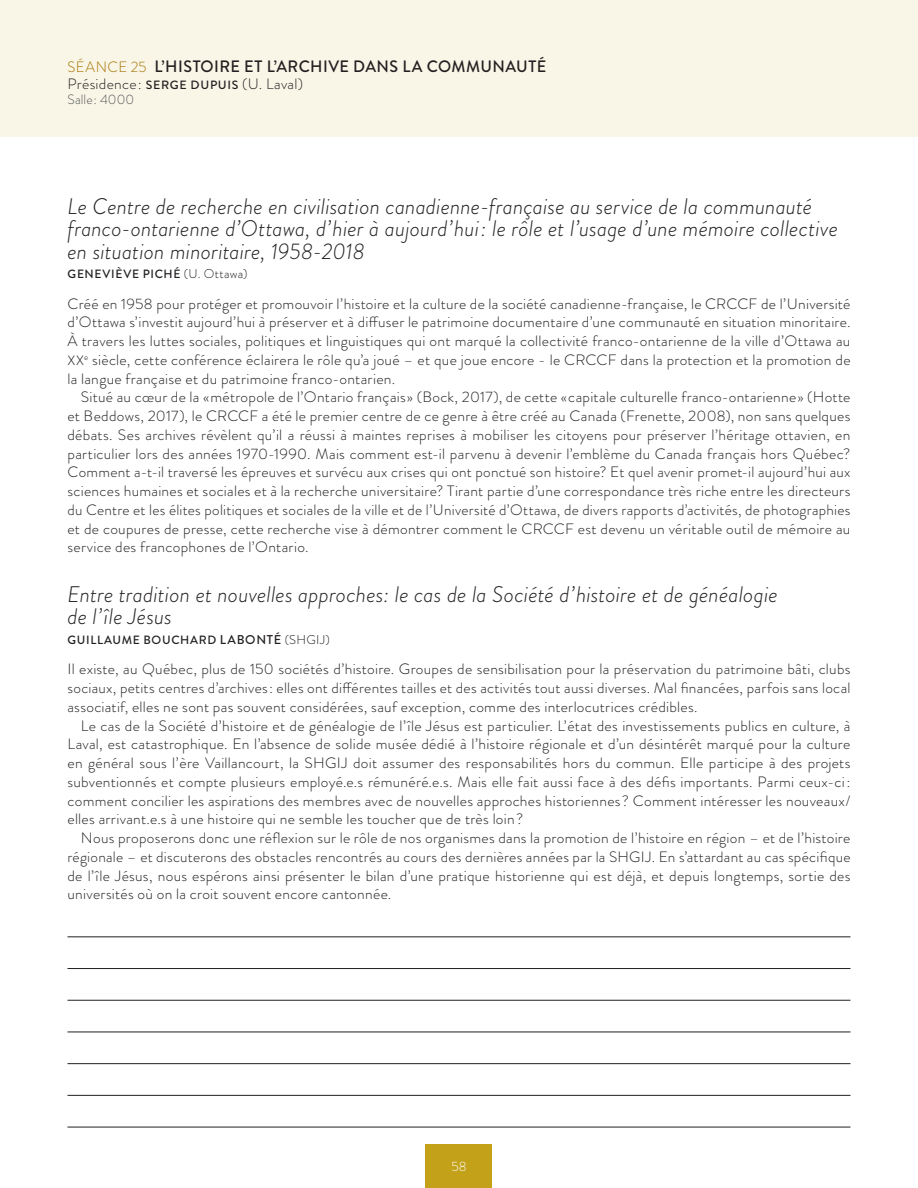
<style>
.page{position:relative;width:918px;height:1188px;background:#fff}
.page>*{position:absolute;margin:0;border:0;box-sizing:border-box;transform-origin:0 0}
.RÉS_Titre_comm__RÉSU{font:italic 300 22.5px/22.5px "Brandon Grotesque";letter-spacing:.01em;color:#231f20}
.TITRE_SÉANCE-POUR-TD{font:500 16.5px "Brandon Grotesque";letter-spacing:.025em;color:#231f20}
._01-Texte_courant{font:300 15px/18.8px "Brandon Grotesque";letter-spacing:.02em;color:#231f20;text-align:justify}
._01-Texte_courant_sa{font:300 15px/18.8px "Brandon Grotesque";letter-spacing:.02em;color:#231f20;text-align:justify}
.Présidence{font:300 15px "Brandon Grotesque";letter-spacing:.015em;color:#231f20}
.LIEU{font:300 13.5px "Brandon Grotesque";letter-spacing:.01em;color:#57585a}
.t1{font:300 13.5px "Brandon Grotesque";color:#fff}
.Conférenciers_ères{font:500 12px "Brandon Grotesque";letter-spacing:.055em;color:#231f20}
.s1{font-weight:300;font-size:15px;color:#a57403}
.s2{font-weight:500;font-size:12px}
.s3{font-weight:300;font-size:12.75px}
.s4{font-family:"Brandon Grotesque Light SC900";font-weight:400;font-size:13.5px}
.s5{font-size:12.75px}
</style>
<div class="page">
<div style="left:0;top:0;width:918px;height:137px;background:#f9f6e7"></div>
<hr style="left:68px;top:1032px;width:782px;height:1px;background:#231f20">
<hr style="left:68px;top:1000px;width:782px;height:1px;background:#231f20">
<hr style="left:68px;top:1095px;width:782px;height:1px;background:#231f20">
<hr style="left:68px;top:937px;width:782px;height:1px;background:#231f20">
<hr style="left:68px;top:1063px;width:782px;height:1px;background:#231f20">
<hr style="left:68px;top:1127px;width:782px;height:1px;background:#231f20">
<hr style="left:68px;top:968px;width:782px;height:1px;background:#231f20">
<div style="left:426px;top:1145px;width:66px;height:43px;background:#c3a119"></div>
<p class="TITRE_SÉANCE-POUR-TD" style="left:68px;top:55px;width:480px"><span class="s1">SÉANCE 25</span> L’HISTOIRE ET L’ARCHIVE DANS LA COMMUNAUTÉ</p>
<p class="Présidence" style="left:68px;top:73px;width:237px">Présidence: <span class="s2">SERGE DUPUIS</span> (U. Laval)</p>
<p class="LIEU" style="left:68px;top:90px;width:68px">Salle: 4000</p>
<p class="RÉS_Titre_comm__RÉSU" style="left:68px;top:195px;width:772px">Le Centre de recherche en civilisation canadienne-française au service de la communauté franco-ontarienne d’Ottawa, d’hier à aujourd’hui: le rôle et l’usage d’une mémoire collective en situation minoritaire, 1958-2018</p>
<p class="Conférenciers_ères" style="left:68px;top:266px;width:182px">GENEVIÈVE PICHÉ <span class="s3">(U. Ottawa)</span></p>
<p class="_01-Texte_courant_sa" style="left:68px;top:294px;width:785px">Créé en 1958 pour protéger et promouvoir l’histoire et la culture de la société canadienne-française, le CRCCF de l’Université d’Ottawa s’investit aujourd’hui à préserver et à diffuser le patrimoine documentaire d’une communauté en situation minoritaire.<br>À travers les luttes sociales, politiques et linguistiques qui ont marqué la collectivité franco-ontarienne de la ville d’Ottawa au <span class="s4">xx</span><sup>e</sup> siècle, cette conférence éclairera le rôle qu’a joué – et que joue encore - le CRCCF dans la protection et la promotion de la langue française et du patrimoine franco-ontarien.</p>
<p class="_01-Texte_courant" style="left:68px;top:388px;width:785px;text-indent:13px">Situé au cœur de la «métropole de l’Ontario français» (Bock, 2017), de cette «capitale culturelle franco-ontarienne» (Hotte et Beddows, 2017), le CRCCF a été le premier centre de ce genre à être créé au Canada (Frenette, 2008), non sans quelques débats. Ses archives révèlent qu’il a réussi à maintes reprises à mobiliser les citoyens pour préserver l’héritage ottavien, en particulier lors des années 1970-1990. Mais comment est-il parvenu à devenir l’emblème du Canada français hors Québec?<br>Comment a-t-il traversé les épreuves et survécu aux crises qui ont ponctué son histoire? Et quel avenir promet-il aujourd’hui aux sciences humaines et sociales et à la recherche universitaire? Tirant partie d’une correspondance très riche entre les directeurs du Centre et les élites politiques et sociales de la ville et de l’Université d’Ottawa, de divers rapports d’activités, de photographies et de coupures de presse, cette recherche vise à démontrer comment le CRCCF est devenu un véritable outil de mémoire au service des francophones de l’Ontario.</p>
<p class="RÉS_Titre_comm__RÉSU" style="left:68px;top:583px;width:712px">Entre tradition et nouvelles approches: le cas de la Société d’histoire et de généalogie de l’île Jésus</p>
<p class="Conférenciers_ères" style="left:68px;top:631px;width:264px">GUILLAUME BOUCHARD <span class="s5">LABONTÉ</span> <span class="s3">(SHGIJ)</span></p>
<p class="_01-Texte_courant_sa" style="left:68px;top:660px;width:784px">Il existe, au Québec, plus de 150 sociétés d’histoire. Groupes de sensibilisation pour la préservation du patrimoine bâti, clubs sociaux, petits centres d’archives: elles ont différentes tailles et des activités tout aussi diverses. Mal financées, parfois sans local associatif, elles ne sont pas souvent considérées, sauf exception, comme des interlocutrices crédibles.</p>
<p class="_01-Texte_courant" style="left:67px;top:716px;width:785px;text-indent:13px">Le cas de la Société d’histoire et de généalogie de l’île Jésus est particulier. L’état des investissements publics en culture, à Laval, est catastrophique. En l’absence de solide musée dédié à l’histoire régionale et d’un désintérêt marqué pour la culture en général sous l’ère Vaillancourt, la SHGIJ doit assumer des responsabilités hors du commun. Elle participe à des projets subventionnés et compte plusieurs employé.e.s rémunéré.e.s. Mais elle fait aussi face à des défis importants. Parmi ceux-ci: comment concilier les aspirations des membres avec de nouvelles approches historiennes? Comment intéresser les nouveaux/ elles arrivant.e.s à une histoire qui ne semble les toucher que de très loin?</p>
<p class="_01-Texte_courant" style="left:67px;top:829px;width:784px;text-indent:13px">Nous proposerons donc une réflexion sur le rôle de nos organismes dans la promotion de l’histoire en région – et de l’histoire régionale – et discuterons des obstacles rencontrés au cours des dernières années par la SHGIJ. En s’attardant au cas spécifique de l’île Jésus, nous espérons ainsi présenter le bilan d’une pratique historienne qui est déjà, et depuis longtemps, sortie des universités où on la croit souvent encore cantonnée.</p>
<p class="t1" style="left:451px;top:1157px;width:17px">58</p>
</div>
